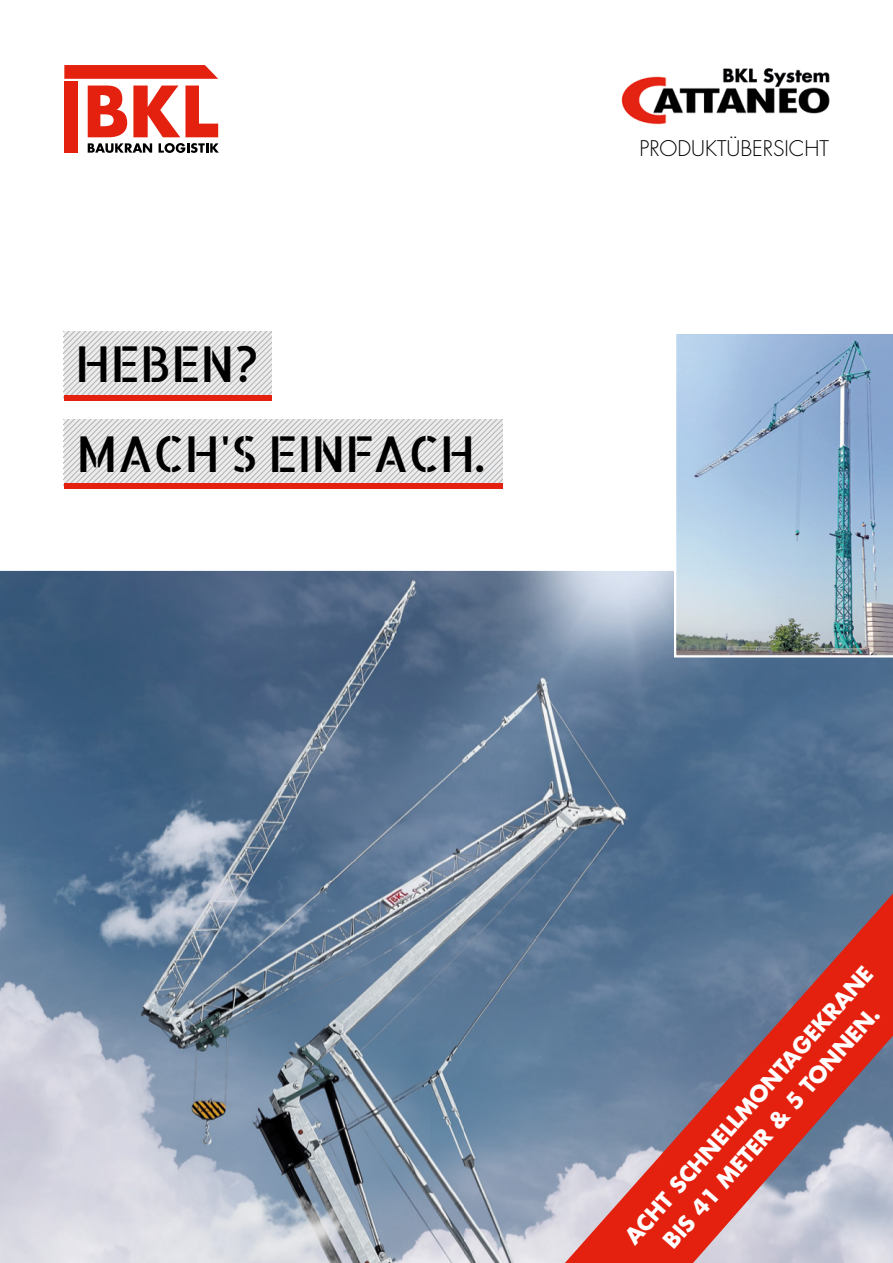
<style>
.page{position:relative;width:893px;height:1263px;background:#fff}
.page>*{position:absolute;margin:0;border:0;box-sizing:border-box;transform-origin:0 0}
.t1{font:49.5px "Allerta Stencil";letter-spacing:-.02em;color:#000}
.t2{font:700 21.75px/31.5px "Futura LT Pro";color:#fff;text-align:center}
.t3{font:300 21px "Futura LT Pro";color:#000}
</style>
<div class="page">
<img style="left:621px;top:68px;width:209px;height:57px">
<svg style="left:88px;top:143px;width:64px;height:10px"></svg>
<svg style="left:159px;top:143px;width:60px;height:10px"></svg>
<svg style="left:88px;top:86px;width:39px;height:51px"></svg>
<svg style="left:133px;top:86px;width:85px;height:51px"></svg>
<div style="left:64px;top:82px;width:14px;height:71px;background:#e4200e"></div>
<svg style="left:64px;top:65px;width:154px;height:14px;background:#e52d1c"></svg>
<img style="left:0;top:571px;width:893px;height:692px">
<img style="left:674px;top:334px;width:219px;height:323px">
<svg style="left:64px;top:419px;width:439px;height:64px;background:#dcdcdd"></svg>
<div style="left:64px;top:483px;width:439px;height:5px;background:#e4200e"></div>
<svg style="left:64px;top:332px;width:207px;height:64px;background:#dcd9da"></svg>
<div style="left:64px;top:396px;width:207px;height:5px;background:#e4200e"></div>
<svg style="left:531px;top:861px;width:362px;height:402px;background:#93707f"></svg>
<p class="t1" style="left:75px;top:331px;width:185px">HEBEN?</p>
<p class="t1" style="left:76px;top:421px;width:410px">MACH'S EINFACH.</p>
<p class="t3" style="left:639px;top:135px;width:191px">PRODUKTÜBERSICHT</p>
<p class="t2" style="left:617px;top:1231px;width:363px;rotate:-49deg">ACHT SCHNELLMONTAGEKRANE<br>BIS 41 METER &amp; 5 TONNEN.</p>
</div>
